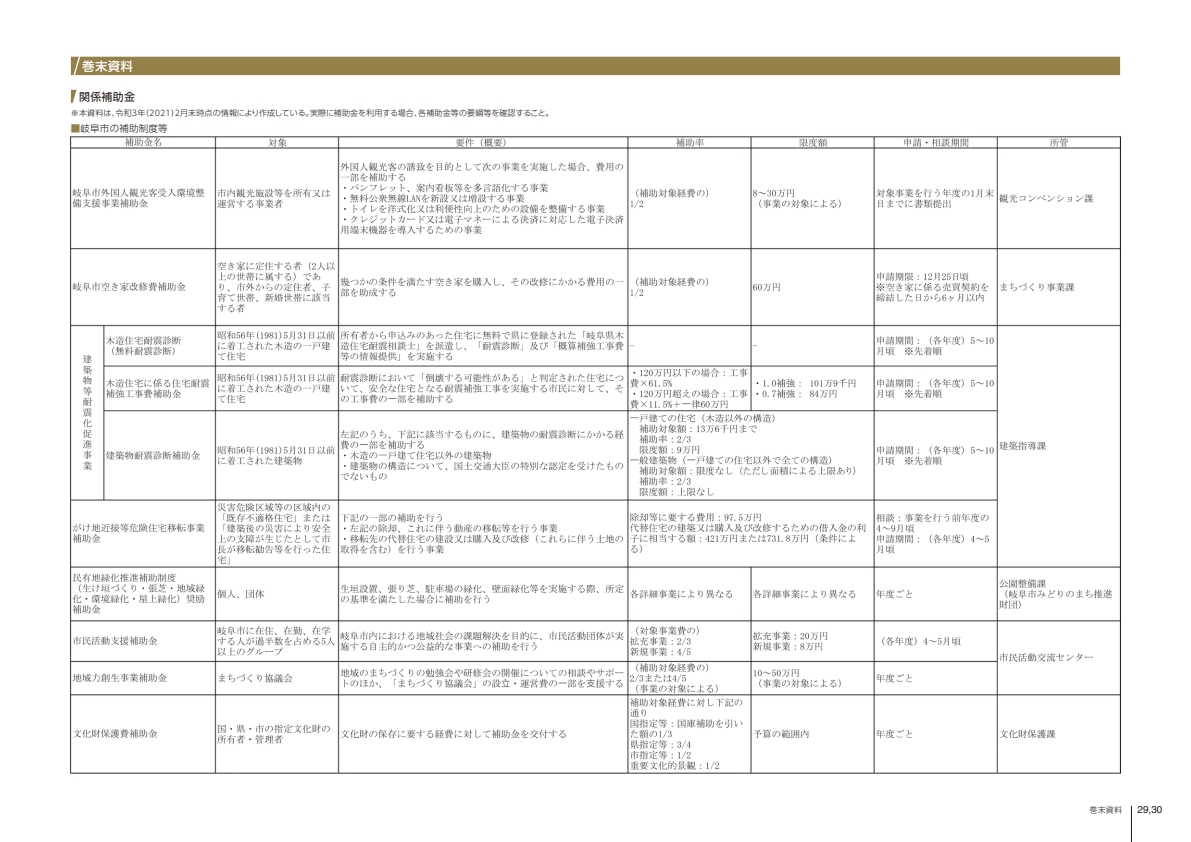
<style>
.page{position:relative;width:1191px;height:842px;background:#fff}
.page>*{position:absolute;margin:0;border:0;box-sizing:border-box;transform-origin:0 0}
.t1{font:500 12.5px "UD Shin M Go Pro";color:#fff}
.t2{font:11px "UD Shin M Go Pro";letter-spacing:.02em;color:#231916}
.t3{font:10px "Helvetica";color:#231916}
.t4{font:300 9.5px "UD Shin Go Pro";letter-spacing:.02em;color:#231916}
.t5{font:300 8px "UD Shin Go Pro";letter-spacing:.02em;color:#231916}
.t6{font:300 8px "UD Shin M Go Pro";color:#231916}
.s1{color:#948049}
</style>
<div class="page">
<hr style="left:1131px;top:806px;width:1px;height:36px;background:#231916">
<svg style="left:71px;top:90px;width:5px;height:13px"></svg>
<div style="left:71px;top:57px;width:1049px;height:18px;background:#948049"></div>
<img style="left:71px;top:136px;width:1049px;height:637px">
<h1 class="t1" style="left:82px;top:56px;width:52px">巻末資料</h1>
<h2 class="t2" style="left:79px;top:88px;width:57px">関係補助金</h2>
<p class="t4" style="left:71px;top:120px;width:98px"><span class="s1">■</span>岐阜市の補助制度等</p>
<p class="t5" style="left:71px;top:106px;width:484px">※本資料は、令和3年（2021）2月末時点の情報により作成している。実際に補助金を利用する場合、各補助金等の要綱等を確認すること。</p>
<p class="t6" style="left:1089px;top:803px;width:34px">巻末資料</p>
<p class="t3" style="left:1137px;top:802px;width:27px">29,30</p>
</div>
